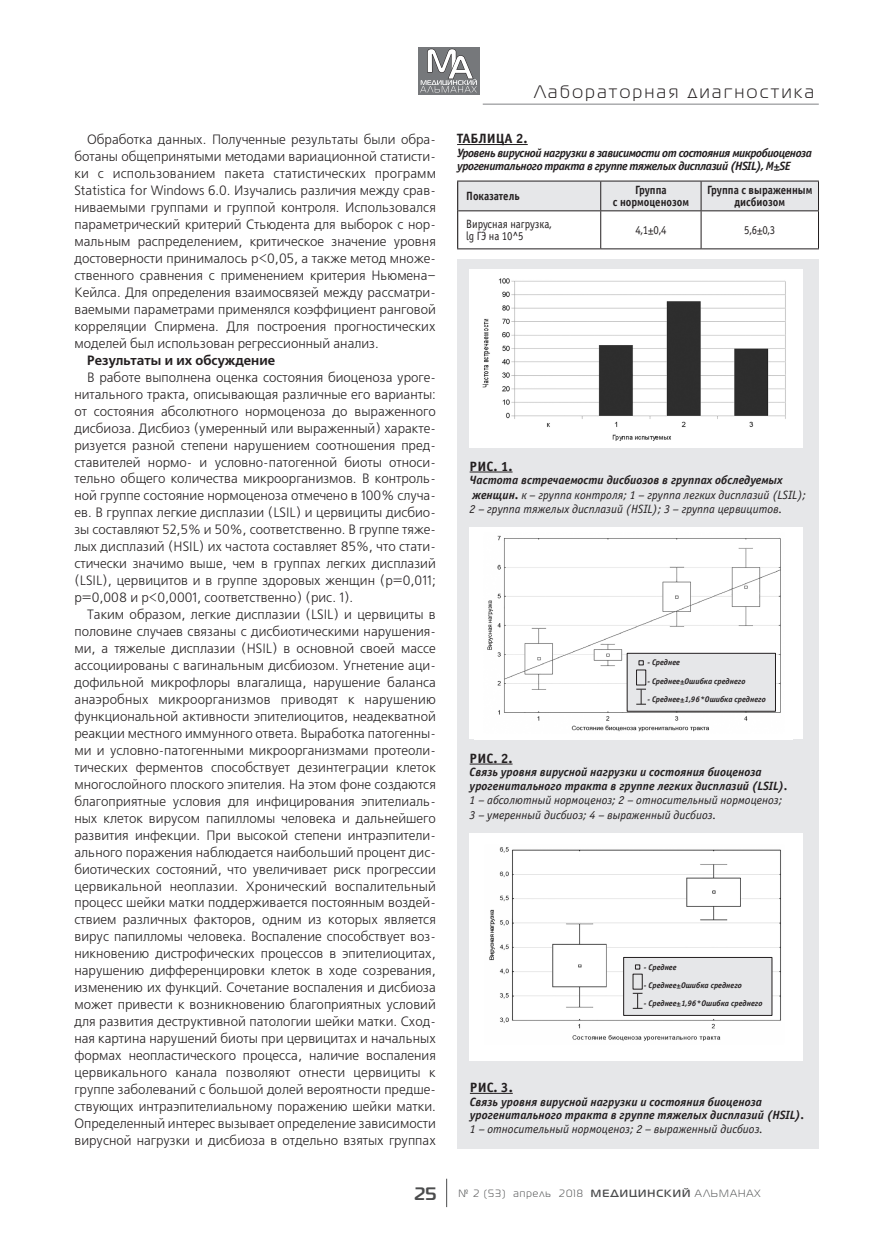
<style>
.page{position:relative;width:893px;height:1255px;background:#fff}
.page>*{position:absolute;margin:0;border:0;box-sizing:border-box;transform-origin:0 0}
.t1{font:18px "Magistral C";letter-spacing:.15em;color:#231f20}
.t2{font:13.5px/17px "Free Set C";color:#231f20;text-align:justify}
.t3{font:700 13.5px "Officina Sans C";color:#231f20}
.t4{font:700 13.5px "Free Set C";color:#231f20}
.t5{font:italic 12px/14.4px "Officina Sans C";color:#231f20}
.t6{font:italic 700 12px/13.5px "Officina Sans C";color:#231f20}
.t7{font:italic 700 12px/13.5px "Officina Sans C";letter-spacing:-.04em;color:#231f20}
.t8{font:700 12px/12px "Officina Sans C";color:#231f20;text-align:center;scale:.9 1}
.t9{font:12px/12px "Officina Sans C";color:#231f20;scale:.9 1}
.t10{font:10.5px "Magistral C";letter-spacing:.1em;color:#4b4c4d}
.t11{font:italic 700 8.1px "Officina Sans C";color:#231f20}
.s1{font-weight:700}
.s2{font-weight:700;font-size:18px}
</style>
<div class="page">
<hr style="left:483px;top:104px;width:336px;height:1px;background:#808285">
<svg style="left:446px;top:1178px;width:1px;height:28px"></svg>
<div style="left:418px;top:47px;width:61px;height:48px;background:#76787b"></div>
<svg style="left:420px;top:48px;width:57px;height:44px"></svg>
<div style="left:457px;top:526px;width:361px;height:318px;background:#e6e7e9"></div>
<hr style="left:470px;top:763px;width:43px;height:1px;background:#231f20">
<div style="left:470px;top:527px;width:333px;height:212px;background:#fff"></div>
<img style="left:487px;top:535px;width:294px;height:197px">
<div style="left:457px;top:259px;width:361px;height:268px;background:#e6e7e9"></div>
<hr style="left:470px;top:471px;width:43px;height:1px;background:#231f20">
<img style="left:470px;top:269px;width:333px;height:178px">
<div style="left:627px;top:653px;width:148px;height:58px;background:#e6e7e9"></div>
<div style="left:627px;top:653px;width:149px;height:58px;border:1px solid #231f20"></div>
<svg style="left:639px;top:660px;width:5px;height:5px"></svg>
<div style="left:636px;top:669px;width:10px;height:16px;border:1px solid #231f20"></div>
<svg style="left:636px;top:689px;width:10px;height:16px"></svg>
<div style="left:457px;top:833px;width:362px;height:315px;background:#e6e7e9"></div>
<hr style="left:470px;top:1092px;width:43px;height:1px;background:#231f20">
<div style="left:470px;top:833px;width:333px;height:227px;background:#fff"></div>
<img style="left:489px;top:847px;width:292px;height:194px">
<div style="left:624px;top:957px;width:148px;height:58px;background:#e6e7e9"></div>
<div style="left:623px;top:957px;width:149px;height:58px;border:1px solid #231f20"></div>
<svg style="left:635px;top:964px;width:5px;height:5px"></svg>
<svg style="left:633px;top:993px;width:9px;height:16px"></svg>
<hr style="left:457px;top:144px;width:71px;height:1px;background:#231f20">
<hr style="left:457px;top:248px;width:144px;height:1px;background:#231f20">
<hr style="left:601px;top:248px;width:100px;height:1px;background:#231f20">
<hr style="left:701px;top:248px;width:118px;height:1px;background:#231f20">
<div style="left:458px;top:181px;width:361px;height:29px;background:#e6e7e9"></div>
<hr style="left:458px;top:210px;width:143px;height:1px;background:#231f20">
<hr style="left:601px;top:210px;width:100px;height:1px;background:#231f20">
<hr style="left:600px;top:211px;width:1px;height:37px;background:#231f20">
<hr style="left:701px;top:210px;width:118px;height:1px;background:#231f20">
<hr style="left:701px;top:211px;width:1px;height:37px;background:#231f20">
<hr style="left:818px;top:211px;width:1px;height:37px;background:#231f20">
<hr style="left:457px;top:181px;width:1px;height:30px;background:#231f20">
<hr style="left:457px;top:211px;width:1px;height:37px;background:#231f20">
<p class="t2" style="left:74px;top:132px;width:363px;text-indent:13px">Обработка данных. Полученные результаты были обра&shy;ботаны общепринятыми методами вариационной статисти&shy;ки с использованием пакета статистических программ Statistica for Windows 6.0. Изучались различия между срав&shy;ниваемыми группами и группой контроля. Использовался параметрический критерий Стьюдента для выборок с нор&shy;мальным распределением, критическое значение уровня достоверности принималось p&lt;0,05, а также метод множе&shy;ственного сравнения с применением критерия Ньюмена– Кейлса. Для определения взаимосвязей между рассматри&shy;ваемыми параметрами применялся коэффициент ранговой корреляции Спирмена. Для построения прогностических моделей был использован регрессионный анализ.</p>
<p class="t4" style="left:87px;top:352px;width:189px">Результаты и их обсуждение</p>
<p class="t2" style="left:74px;top:369px;width:363px;text-indent:13px">В работе выполнена оценка состояния биоценоза уроге&shy;нитального тракта, описывающая различные его варианты: от состояния абсолютного нормоценоза до выраженного дисбиоза. Дисбиоз (умеренный или выраженный) характе&shy;ризуется разной степени нарушением соотношения пред&shy;ставителей нормо- и условно-патогенной биоты относи&shy;тельно общего количества микроорганизмов. В контроль&shy;ной группе состояние нормоценоза отмечено в 100% случа&shy;ев. В группах легкие дисплазии (LSIL) и цервициты дисбио&shy;зы составляют 52,5% и 50%, соответственно. В группе тяже&shy;лых дисплазий (HSIL) их частота составляет 85%, что стати&shy;стически значимо выше, чем в группах легких дисплазий (LSIL), цервицитов и в группе здоровых женщин (р=0,011; р=0,008 и р&lt;0,0001, соответственно) (рис. 1).</p>
<p class="t2" style="left:74px;top:606px;width:363px;text-indent:13px">Таким образом, легкие дисплазии (LSIL) и цервициты в половине случаев связаны с дисбиотическими нарушения&shy;ми, а тяжелые дисплазии (HSIL) в основной своей массе ассоциированы с вагинальным дисбиозом. Угнетение аци&shy;дофильной микрофлоры влагалища, нарушение баланса анаэробных микроорганизмов приводят к нарушению функциональной активности эпителиоцитов, неадекватной реакции местного иммунного ответа. Выработка патогенны&shy;ми и условно-патогенными микроорганизмами протеоли&shy;тических ферментов способствует дезинтеграции клеток многослойного плоского эпителия. На этом фоне создаются благоприятные условия для инфицирования эпителиаль&shy;ных клеток вирусом папилломы человека и дальнейшего развития инфекции. При высокой степени интраэпители&shy;ального поражения наблюдается наибольший процент дис&shy;биотических состояний, что увеличивает риск прогрессии цервикальной неоплазии. Хронический воспалительный процесс шейки матки поддерживается постоянным воздей&shy;ствием различных факторов, одним из которых является вирус папилломы человека. Воспаление способствует воз&shy;никновению дистрофических процессов в эпителиоцитах, нарушению дифференцировки клеток в ходе созревания, изменению их функций. Сочетание воспаления и дисбиоза может привести к возникновению благоприятных условий для развития деструктивной патологии шейки матки. Сход&shy;ная картина нарушений биоты при цервицитах и начальных формах неопластического процесса, наличие воспаления цервикального канала позволяют отнести цервициты к группе заболеваний с большой долей вероятности предше&shy;ствующих интраэпителиальному поражению шейки матки.<br>Определенный интерес вызывает определение зависимости вирусной нагрузки и дисбиоза в отдельно взятых группах</p>
<h1 class="t1" style="left:534px;top:83px;width:281px">Лабораторная диагностика</h1>
<p class="t3" style="left:457px;top:131px;width:72px">ТАБЛИЦА 2.</p>
<p class="t7" style="left:457px;top:146px;width:356px">Уровень вирусной нагрузки в зависимости от состояния микробиоценоза урогенитального тракта в группе тяжелых дисплазий (HSIL), М±SE</p>
<p class="t8" style="left:466px;top:190px;width:61px">Показатель</p>
<p class="t8" style="left:613px;top:184px;width:86px">Группа<br>с нормоценозом</p>
<p class="t8" style="left:707px;top:184px;width:118px">Группа с выраженным дисбиозом</p>
<p class="t9" style="left:466px;top:218px;width:96px">Вирусная нагрузка, lg ГЭ на 10^5</p>
<p class="t9" style="left:635px;top:224px;width:36px">4,1±0,4</p>
<p class="t9" style="left:744px;top:224px;width:36px">5,6±0,3</p>
<p class="t3" style="left:470px;top:458px;width:44px">РИС. 1.</p>
<p class="t5" style="left:470px;top:473px;width:338px"><span class="s1">Частота встречаемости дисбиозов в группах обследуемых женщин.</span> к – группа контроля; 1 – группа легких дисплазий (LSIL);<br>2 – группа тяжелых дисплазий (HSIL); 3 – группа цервицитов.</p>
<p class="t11" style="left:647px;top:658px;width:34px">- Среднее</p>
<p class="t11" style="left:647px;top:676px;width:100px">- Среднее±Ошибка среднего</p>
<p class="t11" style="left:647px;top:694px;width:120px">- Среднее±1,96*Ошибка среднего</p>
<p class="t3" style="left:470px;top:750px;width:44px">РИС. 2.</p>
<p class="t6" style="left:470px;top:765px;width:320px">Связь уровня вирусной нагрузки и состояния биоценоза урогенитального тракта в группе легких дисплазий (LSIL).</p>
<p class="t5" style="left:470px;top:793px;width:314px">1 – абсолютный нормоценоз; 2 – относительный нормоценоз;<br>3 – умеренный дисбиоз; 4 – выраженный дисбиоз.</p>
<p class="t11" style="left:644px;top:962px;width:34px">- Среднее</p>
<p class="t11" style="left:644px;top:980px;width:100px">- Среднее±Ошибка среднего</p>
<p class="t11" style="left:644px;top:998px;width:120px">- Среднее±1,96*Ошибка среднего</p>
<p class="t3" style="left:470px;top:1079px;width:44px">РИС. 3.</p>
<p class="t6" style="left:470px;top:1094px;width:336px">Связь уровня вирусной нагрузки и состояния биоценоза урогенитального тракта в группе тяжелых дисплазий (HSIL).</p>
<p class="t5" style="left:470px;top:1122px;width:295px">1 – относительный нормоценоз; 2 – выраженный дисбиоз.</p>
<p class="t10" style="left:414px;top:1187px;width:348px"><span class="s2">25</span> № 2 (53) апрель 2018 <span class="s1">МЕДИЦИНСКИЙ</span> АЛЬМАНАХ</p>
</div>
